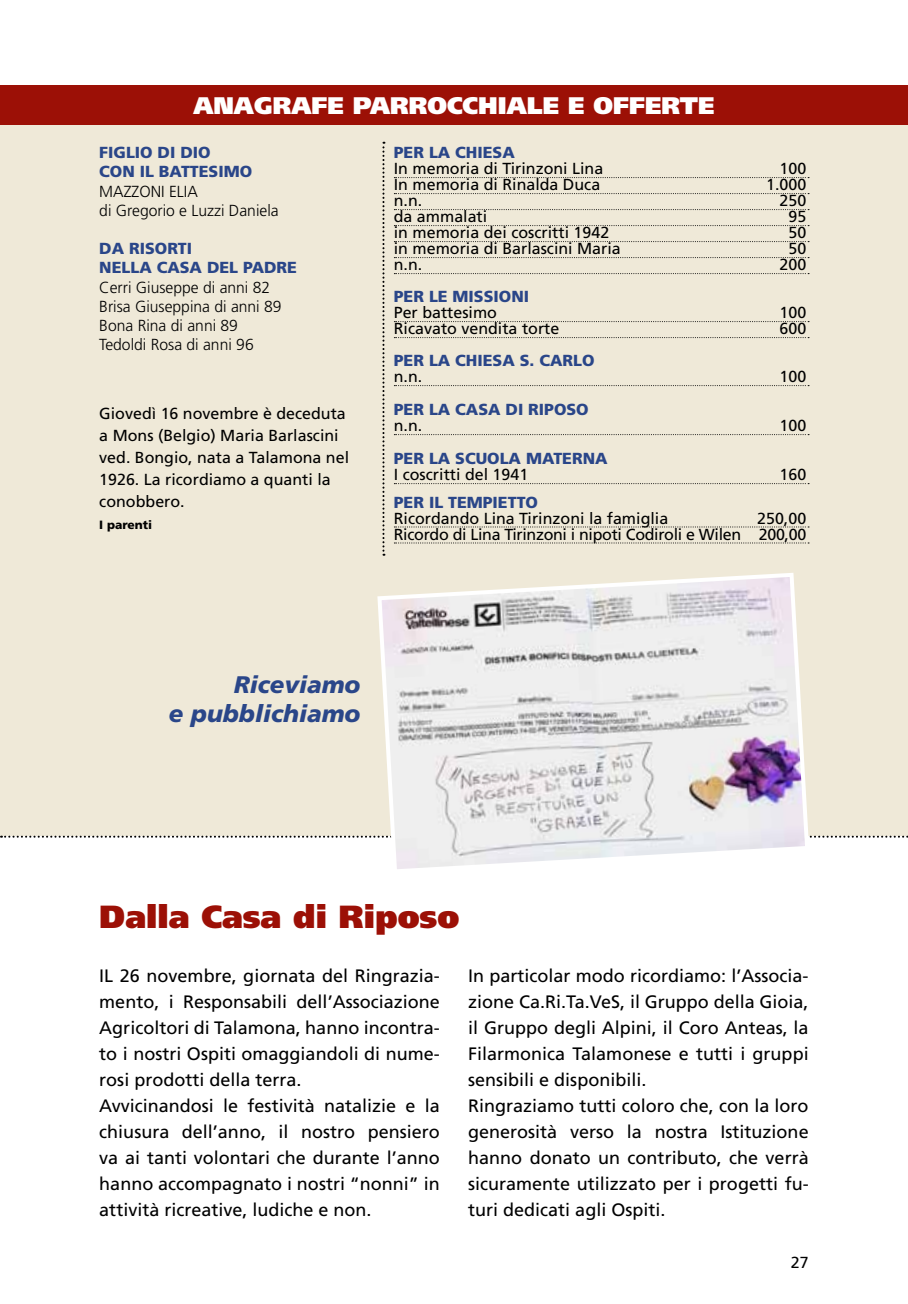
<style>
.page{position:relative;width:908px;height:1304px;background:#fff}
.page>*{position:absolute;margin:0;border:0;box-sizing:border-box;transform-origin:0 0}
.t1{font:900 32px "Frutiger";color:#9c1006}
.t2{font:900 24px "Frutiger";color:#fff}
.t3{font:italic 900 24px/28.8px "Frutiger";color:#2a4689;text-align:right}
.t4{font:18px/26px "Frutiger";color:#000}
.t5{font:16px/22px "Frutiger";color:#000}
.t6{font:900 16px/19.2px "Frutiger";color:#2a4689}
.t7{font:300 16px/19.2px "Frutiger";color:#000}
.t8{font:16px/16px "Frutiger";letter-spacing:-.02em;color:#000;text-align:right}
.t9{font:900 12px "Frutiger";color:#000}
</style>
<div class="page">
<div style="left:0;top:94px;width:907px;height:742px;background:#efe9d8"></div>
<svg style="left:382px;top:142px;width:2px;height:414px"></svg>
<svg style="left:1px;top:836px;width:907px;height:2px"></svg>
<div style="left:0;top:85px;width:907px;height:40px;background:#9c1006"></div>
<svg style="left:394px;top:177px;width:414px;height:1px"></svg>
<svg style="left:394px;top:193px;width:414px;height:1px"></svg>
<svg style="left:394px;top:209px;width:414px;height:1px"></svg>
<svg style="left:394px;top:225px;width:414px;height:1px"></svg>
<svg style="left:394px;top:241px;width:414px;height:1px"></svg>
<svg style="left:394px;top:257px;width:414px;height:1px"></svg>
<svg style="left:394px;top:273px;width:414px;height:1px"></svg>
<svg style="left:394px;top:321px;width:414px;height:1px"></svg>
<svg style="left:394px;top:337px;width:414px;height:1px"></svg>
<svg style="left:394px;top:385px;width:414px;height:1px"></svg>
<svg style="left:394px;top:434px;width:414px;height:1px"></svg>
<svg style="left:394px;top:483px;width:414px;height:1px"></svg>
<svg style="left:394px;top:526px;width:414px;height:1px"></svg>
<svg style="left:394px;top:542px;width:414px;height:1px"></svg>
<svg style="left:375px;top:573px;width:435px;height:296px"></svg>
<h2 class="t2" style="left:193px;top:91px;width:522px">ANAGRAFE PARROCCHIALE E OFFERTE</h2>
<p class="t6" style="left:393px;top:143px;width:122px">PER LA CHIESA</p>
<p class="t5" style="left:393px;top:158px;width:211px">I n memoria di Tirinzoni Lina</p>
<p class="t5" style="left:779px;top:158px;width:28px">100</p>
<p class="t5" style="left:393px;top:174px;width:208px">I n memoria di Rinalda Duca</p>
<p class="t5" style="left:765px;top:174px;width:42px">1.000</p>
<p class="t5" style="left:393px;top:190px;width:30px">n.n.</p>
<p class="t5" style="left:779px;top:190px;width:28px">250</p>
<p class="t5" style="left:393px;top:206px;width:95px">da ammalati</p>
<p class="t5" style="left:788px;top:206px;width:19px">95</p>
<p class="t5" style="left:393px;top:222px;width:217px">in memoria dei coscritti 1942</p>
<p class="t5" style="left:788px;top:222px;width:19px">50</p>
<p class="t5" style="left:393px;top:238px;width:228px">in memoria di Barlascini Maria</p>
<p class="t5" style="left:788px;top:238px;width:19px">50</p>
<p class="t5" style="left:393px;top:254px;width:30px">n.n.</p>
<p class="t5" style="left:779px;top:254px;width:28px">200</p>
<p class="t6" style="left:393px;top:287px;width:70px">PER LE MISSIO</p>
<p class="t6" style="left:511px;top:287px;width:17px">NI</p>
<p class="t5" style="left:393px;top:302px;width:105px">Per battesimo</p>
<p class="t5" style="left:779px;top:302px;width:28px">100</p>
<p class="t5" style="left:393px;top:318px;width:167px">Ricavato vendita torte</p>
<p class="t5" style="left:779px;top:318px;width:28px">600</p>
<p class="t6" style="left:393px;top:351px;width:158px">PER LA CHIESA S. CAR</p>
<p class="t6" style="left:573px;top:351px;width:21px">LO</p>
<p class="t5" style="left:393px;top:366px;width:30px">n.n.</p>
<p class="t5" style="left:779px;top:366px;width:28px">100</p>
<p class="t6" style="left:393px;top:400px;width:74px">PER LA CASA</p>
<p class="t6" style="left:505px;top:400px;width:34px">DI RIPOSO</p>
<p class="t5" style="left:393px;top:415px;width:30px">n.n.</p>
<p class="t5" style="left:779px;top:415px;width:28px">100</p>
<p class="t6" style="left:393px;top:449px;width:145px">PER LA SCUOLA MATER</p>
<p class="t6" style="left:582px;top:449px;width:24px">NA</p>
<p class="t5" style="left:393px;top:464px;width:136px">I coscritti del 1941</p>
<p class="t5" style="left:779px;top:464px;width:28px">160</p>
<p class="t6" style="left:393px;top:492px;width:11px">PER</p>
<p class="t6" style="left:429px;top:492px;width:31px">IL TEMPIETTO</p>
<p class="t5" style="left:393px;top:507px;width:276px">Ricordando Lina Tirinzoni la famiglia</p>
<p class="t6" style="left:99px;top:143px;width:103px">FIGLIO DI DIO<br>CON IL BATTESIMO</p>
<p class="t7" style="left:99px;top:182px;width:181px">Mazzoni Elia<br>di Gregorio e Luzzi Daniela</p>
<p class="t6" style="left:99px;top:239px;width:70px">DA RISORTI<br>NELLA CASA</p>
<p class="t6" style="left:207px;top:258px;width:57px">DE L PADRE</p>
<p class="t7" style="left:99px;top:278px;width:184px">Cerri Giuseppe di anni 82<br>Brisa Giuseppina di anni 89<br>Bona Rina di anni 89<br>Tedoldi Rosa di anni 96</p>
<p class="t5" style="left:99px;top:402px;width:251px">Giovedì 16 novembre è deceduta a Mons (Belgio) Maria Barlascini ved. Bongio, nata a Talamona nel<br>1926. La ricordiamo a quanti la conobbero.</p>
<p class="t9" style="left:99px;top:518px;width:54px">I PARENTI</p>
<p class="t8" style="left:393px;top:510px;width:413px">250,00<br>Ricordo di Lina Tirinzoni i nipoti Codiroli e Wilen 200,00</p>
<h2 class="t3" style="left:169px;top:670px;width:193px">Riceviamo<br>e pubblichiamo</h2>
<h1 class="t1" style="left:99px;top:898px;width:361px">DALLA CASA DI RIPOSO</h1>
<p class="t4" style="left:99px;top:962px;width:342px">IL 26 novembre, giornata del Ringrazia&shy;mento, i Responsabili dell’Associazione Agricoltori di Talamona, hanno incontra&shy;to i nostri Ospiti omaggiandoli di nume&shy;rosi prodotti della terra.<br>Avvicinandosi le festività natalizie e la chiusura dell’anno, il nostro pensiero va ai tanti volontari che durante l’anno hanno accompagnato i nostri “nonni” in attività ricreative, ludiche e non.</p>
<p class="t4" style="left:468px;top:962px;width:342px">I n particolar modo ricordiamo: l’Associa&shy;zione Ca.Ri.Ta.VeS, il Gruppo della Gioia, il Gruppo degli Alpini, il Coro Anteas, la Filarmonica Talamonese e tutti i gruppi sensibili e disponibili.<br>Ringraziamo tutti coloro che, con la loro generosità verso la nostra Istituzione hanno donato un contributo, che verrà sicuramente utilizzato per i progetti fu&shy;turi dedicati agli Ospiti.</p>
<p class="t5" style="left:790px;top:1251px;width:19px">27</p>
</div>
